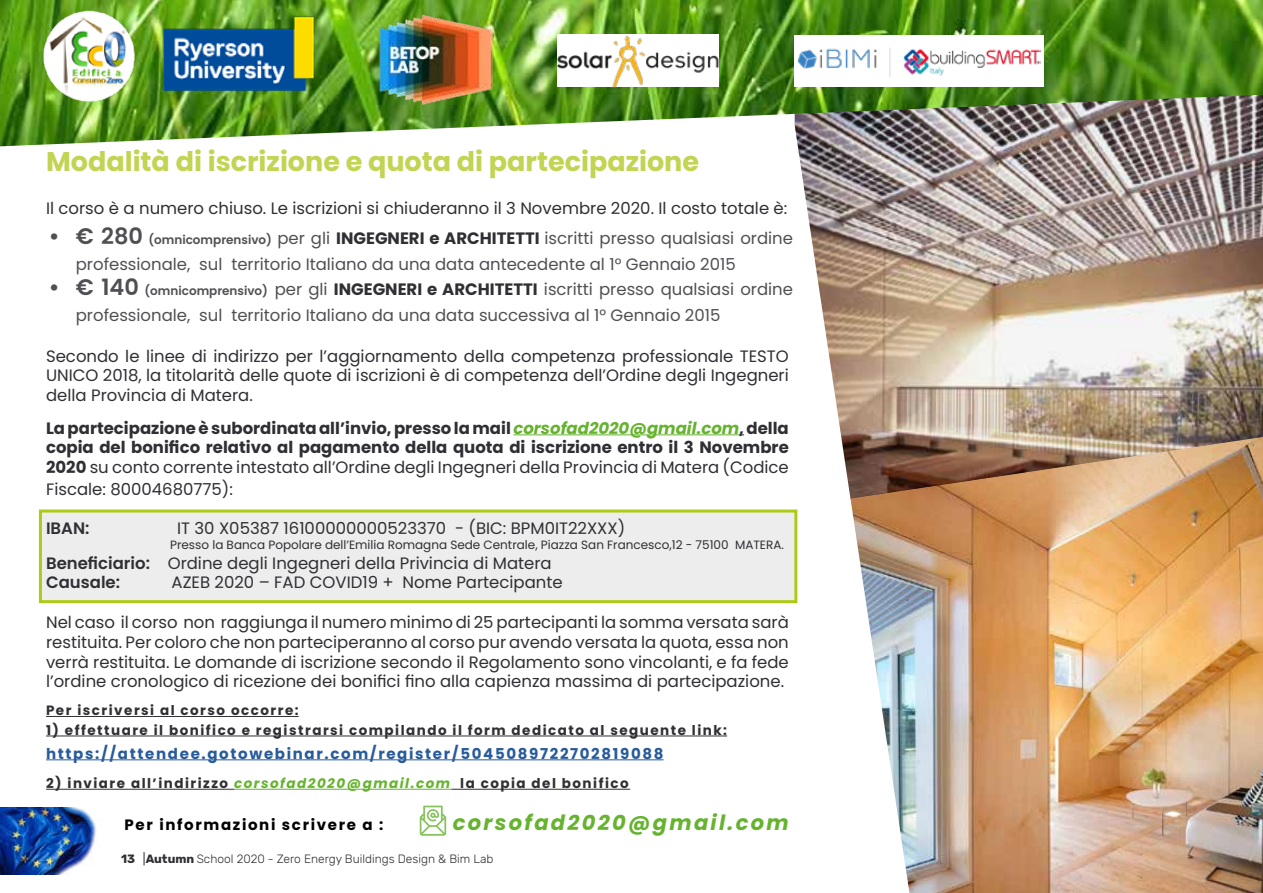
<style>
.page{position:relative;width:1263px;height:893px;background:#fff}
.page>*{position:absolute;margin:0;border:0;box-sizing:border-box;transform-origin:0 0}
.t1{font:700 27px "Poppins";color:#c2d452}
.t2{font:italic 700 21px "Poppins";letter-spacing:.11em;color:#65b32e}
.t3{font:16.5px/19.8px "Poppins";color:#2f2f34;text-align:justify}
.t4{font:16.5px/25.5px "Poppins";color:#505054}
.t5{font:700 16.5px/19.8px "Poppins";color:#2f2f34;text-align:justify}
.t6{font:600 16.5px "Poppins";color:#2f2f34}
.t7{font:700 15px "Poppins";letter-spacing:.11em;color:#275b9b}
.t8{font:700 15px "Poppins";letter-spacing:.11em;color:#000}
.t9{font:700 13.5px "Poppins";letter-spacing:.11em;color:#2f2f34}
.t10{font:12px "Poppins";color:#2f2f34}
.t11{font:300 12px "Rubik";color:#2f2f34}
.s1{font-weight:600;font-size:22.5px}
.s2{font-weight:600;font-size:12px}
.s3{font-weight:700;color:#2f2f34}
.s4{font-style:italic;color:#65b32e}
.s5{font-weight:400}
.s6{font-weight:600}
.s7{font-weight:700}
</style>
<div class="page">
<img style="left:797px;top:146px;width:466px;height:349px">
<img style="left:850px;top:437px;width:413px;height:456px">
<img style="left:0;top:0;width:1263px;height:146px">
<img style="left:34px;top:9px;width:116px;height:93px">
<img style="left:157px;top:10px;width:166px;height:90px">
<img style="left:557px;top:35px;width:162px;height:52px">
<img style="left:378px;top:14px;width:115px;height:90px">
<div style="left:794px;top:35px;width:249px;height:51px;background:#fff"></div>
<img style="left:797px;top:48px;width:243px;height:29px">
<div style="left:39px;top:509px;width:758px;height:94px;background:#ededed;border:3px solid #afca14"></div>
<hr style="left:513px;top:434px;width:226px;height:1px;background:#65b32e">
<hr style="left:46px;top:716px;width:253px;height:1px;background:#2f2f34">
<hr style="left:46px;top:736px;width:681px;height:1px;background:#2f2f34">
<hr style="left:46px;top:759px;width:618px;height:1px;background:#275b9b">
<hr style="left:46px;top:789px;width:188px;height:1px;background:#2f2f34">
<hr style="left:234px;top:789px;width:218px;height:1px;background:#65b32e">
<hr style="left:452px;top:789px;width:178px;height:1px;background:#2f2f34">
<img style="left:0;top:808px;width:96px;height:67px">
<svg style="left:420px;top:806px;width:26px;height:30px"></svg>
<h1 class="t1" style="left:46px;top:146px;width:654px">Modalità di iscrizione e quota di partecipazione</h1>
<p class="t3" style="left:46px;top:199px;width:743px">Il corso è a numero chiuso. Le iscrizioni si chiuderanno il 3 Novembre 2020. Il costo totale è:</p>
<p class="t4" style="left:76px;top:226px;width:719px;text-indent:-27px"><span class="s1">• € 280</span> <span class="s2">(omnicomprensivo)</span> per gli <span class="s3">INGEGNERI e ARCHITETTI</span> iscritti presso qualsiasi ordine professionale, sul territorio Italiano da una data antecedente al 1° Gennaio 2015</p>
<p class="t4" style="left:76px;top:277px;width:719px;text-indent:-27px"><span class="s1">• € 140</span> <span class="s2">(omnicomprensivo)</span> per gli <span class="s3">INGEGNERI e ARCHITETTI</span> iscritti presso qualsiasi ordine professionale, sul territorio Italiano da una data successiva al 1° Gennaio 2015</p>
<p class="t3" style="left:46px;top:346px;width:744px">Secondo le linee di indirizzo per l’aggiornamento della competenza professionale TESTO UNICO 2018, la titolarità delle quote di iscrizioni è di competenza dell’Ordine degli Ingegneri della Provincia di Matera.</p>
<p class="t5" style="left:46px;top:418px;width:744px">La partecipazione è subordinata all’invio, presso la mail <span class="s4">corsofad2020@gmail.com</span>, della copia del bonifico relativo al pagamento della quota di iscrizione entro il 3 Novembre 2020 <span class="s5">su conto corrente intestato all’Ordine degli Ingegneri della Provincia di Matera (Codice</span></p>
<p class="t3" style="left:46px;top:479px;width:188px">Fiscale: 80004680775):</p>
<p class="t6" style="left:46px;top:519px;width:45px">IBAN:</p>
<p class="t3" style="left:177px;top:519px;width:450px">IT 30 X05387 16100000000523370 - (BIC: BPM0IT22XXX)</p>
<p class="t10" style="left:170px;top:538px;width:615px">Presso la Banca Popolare dell’Emilia Romagna Sede Centrale, Piazza San Francesco,12 - 75100 MATERA.</p>
<p class="t3" style="left:46px;top:553px;width:507px"><span class="s6">Beneficiario:</span> Ordine degli Ingegneri della Privincia di Matera<br><span class="s6">Causale:</span></p>
<p class="t3" style="left:172px;top:573px;width:393px">AZEB 2020 – FAD COVID19 + Nome Partecipante</p>
<p class="t3" style="left:46px;top:612px;width:744px">Nel caso il corso non raggiunga il numero minimo di 25 partecipanti la somma versata sarà restituita. Per coloro che non parteciperanno al corso pur avendo versata la quota, essa non verrà restituita. Le domande di iscrizione secondo il Regolamento sono vincolanti, e fa fede l’ordine cronologico di ricezione dei bonifici fino alla capienza massima di partecipazione.</p>
<p class="t9" style="left:46px;top:703px;width:254px">Per iscriversi al corso occorre:</p>
<p class="t9" style="left:46px;top:722px;width:682px">1) effettuare il bonifico e registrarsi compilando il form dedicato al seguente link:</p>
<p class="t7" style="left:46px;top:745px;width:619px">https://attendee.gotowebinar.com/register/5045089722702819088</p>
<p class="t9" style="left:46px;top:776px;width:584px">2) inviare all’indirizzo <span class="s4">corsofad2020@gmail.com</span> la copia del bonifico</p>
<p class="t8" style="left:125px;top:816px;width:260px">Per informazioni scrivere a :</p>
<p class="t2" style="left:453px;top:811px;width:338px">corsofad2020@gmail.com</p>
<p class="t11" style="left:121px;top:852px;width:374px"><span class="s7">13</span> <span class="s5">|</span><span class="s7">Autumn</span> School 2020 - Zero Energy Buildings Design &amp; Bim Lab</p>
</div>
